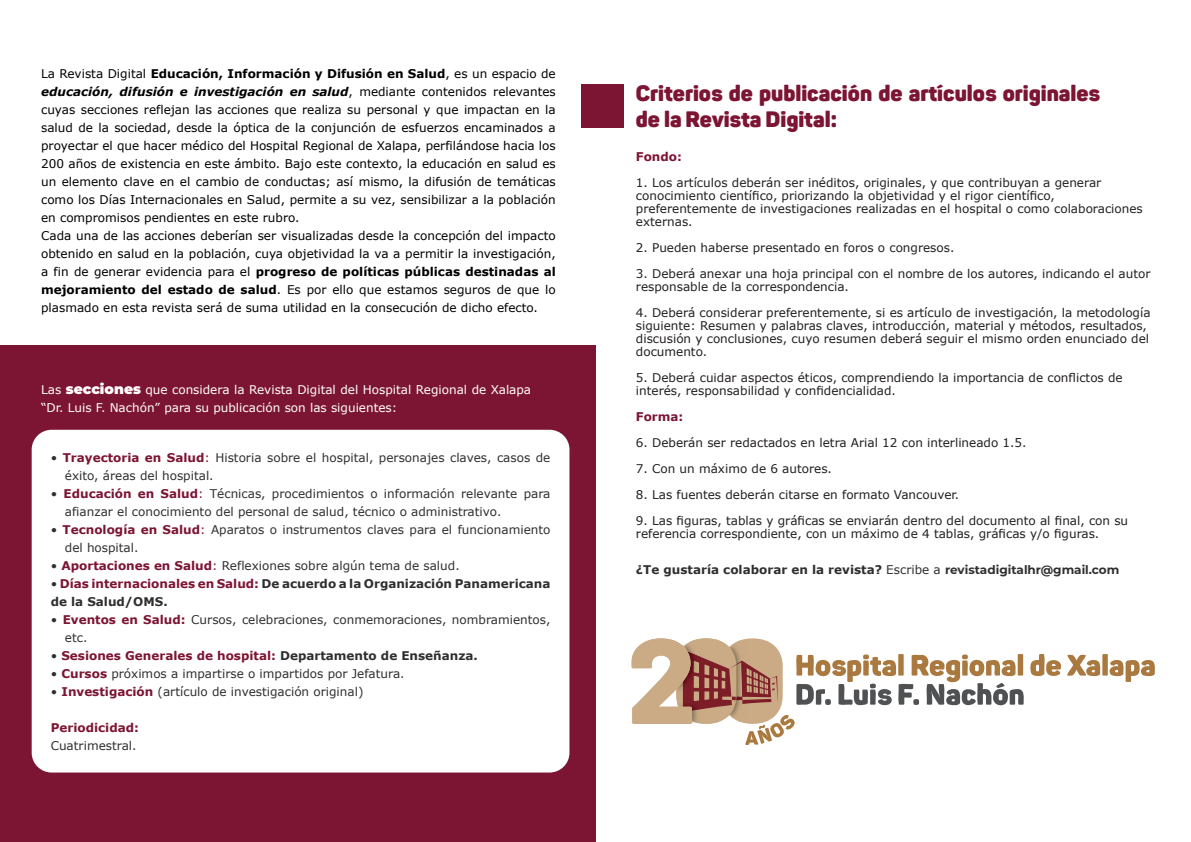
<style>
.page{position:relative;width:1191px;height:842px;background:#fff}
.page>*{position:absolute;margin:0;border:0;box-sizing:border-box;transform-origin:0 0}
.t1{font:900 22px/26.4px "Panton";color:#7c1533}
.t2{font:12px/13px "Verdana";color:#231f20}
.t3{font:12px/18px "Verdana";color:#000}
.t4{font:12px/18px "Verdana";color:#2e2f2e}
.t5{font:700 12px/18px "Verdana";color:#2e2f2e}
.t6{font:12px/18px "Verdana";color:#fff}
.t7{font:700 12px "Verdana";color:#7c1533}
.s1{font-weight:700}
.s2{font-weight:700;font-style:italic}
.s3{font-family:"Montserrat";font-weight:900;font-size:14px}
.s4{font-weight:700;color:#7c1533}
.s5{color:#7c1533}
.s6{font-weight:400}
.s7{font-weight:400;color:#2e2f2e}
.s8{color:#2e2f2e}
.s9{font-family:"Montserrat"}
</style>
<div class="page">
<div style="left:0;top:345px;width:595px;height:497px;background:#7c1533"></div>
<div style="left:32px;top:430px;width:537px;height:342px;background:#fff;border-radius:20px"></div>
<div style="left:581px;top:84px;width:43px;height:43px;background:#7c1533"></div>
<svg style="left:631px;top:638px;width:524px;height:107px"></svg>
<p class="t3" style="left:41px;top:65px;width:516px">La Revista Digital <span class="s1">Educación, Información y Difusión en Salud</span>, es un espacio de <span class="s2">educación, difusión e investigación en salud</span>, mediante contenidos relevantes cuyas secciones reflejan las acciones que realiza su personal y que impactan en la salud de la sociedad, desde la óptica de la conjunción de esfuerzos encaminados a proyectar el que hacer médico del Hospital Regional de Xalapa, perfilándose hacia los 200 años de existencia en este ámbito. Bajo este contexto, la educación en salud es un elemento clave en el cambio de conductas; así mismo, la difusión de temáticas como los Días Internacionales en Salud, permite a su vez, sensibilizar a la población en compromisos pendientes en este rubro.<br>Cada una de las acciones deberían ser visualizadas desde la concepción del impacto obtenido en salud en la población, cuya objetividad la va a permitir la investigación, a fin de generar evidencia para el <span class="s1">progreso de políticas públicas destinadas al mejoramiento del estado de salud</span>. Es por ello que estamos seguros de que lo plasmado en esta revista será de suma utilidad en la consecución de dicho efecto.</p>
<p class="t6" style="left:41px;top:381px;width:491px">Las <span class="s3">secciones</span> que considera la Revista Digital del Hospital Regional de Xalapa “Dr. Luis F. Nachón” para su publicación son las siguientes:</p>
<p class="t4" style="left:65px;top:448px;width:487px;text-indent:-14px">• <span class="s4">Trayectoria en Salud</span><span class="s5">:</span> Historia sobre el hospital, personajes claves, casos de éxito, áreas del hospital.</p>
<p class="t4" style="left:65px;top:484px;width:487px;text-indent:-14px">• <span class="s4">Educación en Salud</span><span class="s5">:</span> Técnicas, procedimientos o información relevante para afianzar el conocimiento del personal de salud, técnico o administrativo.</p>
<p class="t4" style="left:65px;top:520px;width:487px;text-indent:-14px">• <span class="s4">Tecnología en Salud</span><span class="s5">:</span> Aparatos o instrumentos claves para el funcionamiento del hospital.</p>
<p class="t4" style="left:51px;top:556px;width:410px">• <span class="s4">Aportaciones en Salud</span><span class="s5">:</span> Reflexiones sobre algún tema de salud.</p>
<p class="t5" style="left:51px;top:574px;width:501px"><span class="s6">•</span> <span class="s5">Días internacionales en Salud:</span> De acuerdo a la Organización Panamericana de la Salud/OMS.</p>
<p class="t4" style="left:65px;top:610px;width:487px;text-indent:-14px">• <span class="s4">Eventos en Salud:</span> Cursos, celebraciones, conmemoraciones, nombramientos, etc.</p>
<p class="t7" style="left:51px;top:647px;width:429px"><span class="s7">•</span> Sesiones Generales de hospital: <span class="s8">Departamento de Enseñanza.</span></p>
<p class="t4" style="left:51px;top:664px;width:355px">• <span class="s4">Cursos</span> próximos a impartirse o impartidos por Jefatura.</p>
<p class="t4" style="left:51px;top:682px;width:314px">• <span class="s4">Investigación</span> (artículo de investigación original)</p>
<p class="t7" style="left:51px;top:719px;width:90px">Periodicidad:</p>
<p class="t4" style="left:51px;top:736px;width:87px">Cuatrimestral.</p>
<h1 class="t1" style="left:636px;top:79px;width:465px">Criterios de publicación de artículos originales de la Revista Digital:</h1>
<p class="t7" style="left:636px;top:148px;width:48px">Fondo:</p>
<p class="t2" style="left:636px;top:176px;width:508px">1. Los artículos deberán ser inéditos, originales, y que contribuyan a generar conocimiento científico, priorizando la objetividad y el rigor científico, preferentemente de investigaciones realizadas en el hospital o como colaboraciones externas.</p>
<p class="t2" style="left:636px;top:241px;width:320px">2. Pueden haberse presentado en foros o congresos.</p>
<p class="t2" style="left:636px;top:267px;width:516px">3. Deberá anexar una hoja principal con el nombre de los autores, indicando el autor responsable de la correspondencia.</p>
<p class="t2" style="left:636px;top:306px;width:516px">4. Deberá considerar preferentemente, si es artículo de investigación, la metodología siguiente: Resumen y palabras claves, introducción, material y métodos, resultados, discusión y conclusiones, cuyo resumen deberá seguir el mismo orden enunciado del documento.</p>
<p class="t2" style="left:636px;top:371px;width:488px">5. Deberá cuidar aspectos éticos, comprendiendo la importancia de conflictos de interés, responsabilidad y confidencialidad.</p>
<p class="t7" style="left:636px;top:408px;width:49px">Forma:</p>
<p class="t2" style="left:636px;top:436px;width:392px">6. Deberán ser redactados en letra Arial 12 con interlineado 1.5.</p>
<p class="t2" style="left:636px;top:462px;width:198px">7. Con un máximo de 6 autores.</p>
<p class="t2" style="left:636px;top:488px;width:325px">8. Las fuentes deberán citarse en formato Vancouver.</p>
<p class="t2" style="left:636px;top:514px;width:494px">9. Las figuras, tablas y gráficas se enviarán dentro del documento al final, con su referencia correspondiente, con un máximo de 4 tablas, gráficas y/o figuras.</p>
<p class="t5" style="left:636px;top:560px;width:485px">¿Te gustaría colaborar en la revista? <span class="s6">Escribe a</span> <span class="s9">revistadigitalhr@gmail.com</span></p>
</div>
